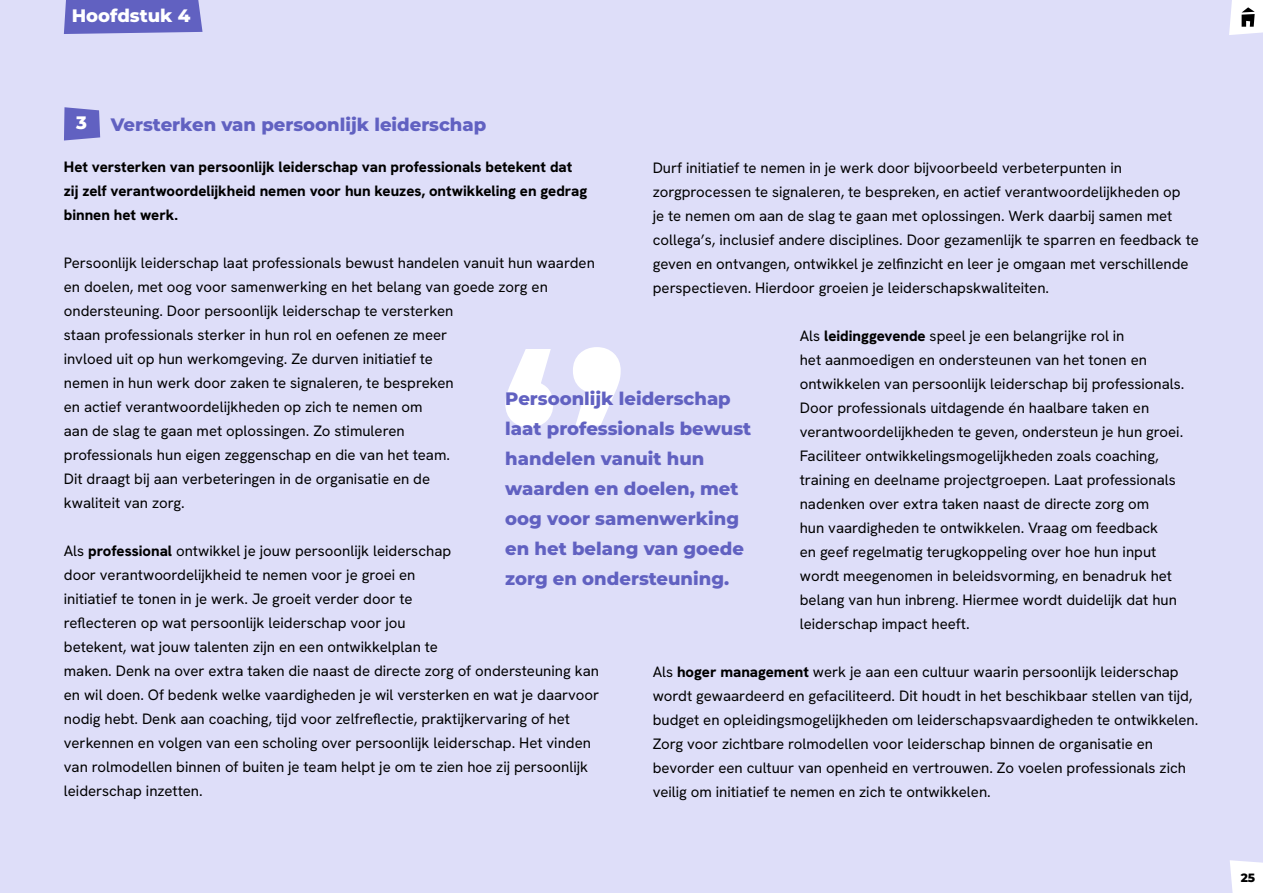
<style>
.page{position:relative;width:1263px;height:893px;background:#dedef9}
.page>*{position:absolute;margin:0;border:0;box-sizing:border-box;transform-origin:0 0}
.t1{font:800 18px/30px "Montserrat";color:#6161c1}
.t2{font:800 18px "Montserrat";color:#fff}
.t3{font:15px/24px "Hanken Grotesk";color:#000}
.t4{font:800 15px/24px "Hanken Grotesk";color:#000}
.t5{font:800 12px "Montserrat";color:#000}
.s1{font-weight:800}
</style>
<div class="page">
<div style="left:64px;top:0;width:138px;height:34px;background:#6161c1"></div>
<svg style="left:1230px;top:860px;width:33px;height:33px"></svg>
<svg style="left:64px;top:107px;width:36px;height:34px"></svg>
<svg style="left:505px;top:349px;width:48px;height:79px"></svg>
<svg style="left:573px;top:347px;width:48px;height:79px"></svg>
<svg style="left:1229px;top:0;width:34px;height:35px"></svg>
<p class="t2" style="left:72px;top:3px;width:120px">Hoofdstuk 4</p>
<p class="t2" style="left:76px;top:110px;width:12px">3</p>
<p class="t1" style="left:111px;top:109px;width:377px">Versterken van persoonlijk leiderschap</p>
<p class="t4" style="left:64px;top:155px;width:525px">Het versterken van persoonlijk leiderschap van professionals betekent dat zij zelf verantwoordelijkheid nemen voor hun keuzes, ontwikkeling en gedrag binnen het werk.</p>
<p class="t3" style="left:64px;top:251px;width:532px">Persoonlijk leiderschap laat professionals bewust handelen vanuit hun waarden en doelen, met oog voor samenwerking en het belang van goede zorg en ondersteuning. Door persoonlijk leiderschap te versterken<br>staan professionals sterker in hun rol en oefenen ze meer<br>invloed uit op hun werkomgeving. Ze durven initiatief te<br>nemen in hun werk door zaken te signaleren, te bespreken<br>en actief verantwoordelijkheden op zich te nemen om<br>aan de slag te gaan met oplossingen. Zo stimuleren<br>professionals hun eigen zeggenschap en die van het team.<br>Dit draagt bij aan verbeteringen in de organisatie en de<br>kwaliteit van zorg.</p>
<p class="t3" style="left:64px;top:539px;width:537px">Als <span class="s1">professional</span> ontwikkel je jouw persoonlijk leiderschap<br>door verantwoordelijkheid te nemen voor je groei en<br>initiatief te tonen in je werk. Je groeit verder door te<br>reflecteren op wat persoonlijk leiderschap voor jou<br>betekent, wat jouw talenten zijn en een ontwikkelplan te<br>maken. Denk na over extra taken die naast de directe zorg of ondersteuning kan en wil doen. Of bedenk welke vaardigheden je wil versterken en wat je daarvoor nodig hebt. Denk aan coaching, tijd voor zelfreflectie, praktijkervaring of het verkennen en volgen van een scholing over persoonlijk leiderschap. Het vinden van rolmodellen binnen of buiten je team helpt je om te zien hoe zij persoonlijk leiderschap inzetten.</p>
<p class="t3" style="left:653px;top:156px;width:548px">Durf initiatief te nemen in je werk door bijvoorbeeld verbeterpunten in zorgprocessen te signaleren, te bespreken, en actief verantwoordelijkheden op<br>je te nemen om aan de slag te gaan met oplossingen. Werk daarbij samen met collega’s, inclusief andere disciplines. Door gezamenlijk te sparren en feedback te geven en ontvangen, ontwikkel je zelfinzicht en leer je omgaan met verschillende perspectieven. Hierdoor groeien je leiderschapskwaliteiten.</p>
<p class="t3" style="left:800px;top:324px;width:386px">Als <span class="s1">leidinggevende</span> speel je een belangrijke rol in<br>het aanmoedigen en ondersteunen van het tonen en ontwikkelen van persoonlijk leiderschap bij professionals.<br>Door professionals uitdagende én haalbare taken en verantwoordelijkheden te geven, ondersteun je hun groei.<br>Faciliteer ontwikkelingsmogelijkheden zoals coaching, training en deelname projectgroepen. Laat professionals nadenken over extra taken naast de directe zorg om<br>hun vaardigheden te ontwikkelen. Vraag om feedback<br>en geef regelmatig terugkoppeling over hoe hun input wordt meegenomen in beleidsvorming, en benadruk het belang van hun inbreng. Hiermee wordt duidelijk dat hun leiderschap impact heeft.</p>
<p class="t3" style="left:653px;top:660px;width:547px">Als <span class="s1">hoger management</span> werk je aan een cultuur waarin persoonlijk leiderschap wordt gewaardeerd en gefaciliteerd. Dit houdt in het beschikbaar stellen van tijd, budget en opleidingsmogelijkheden om leiderschapsvaardigheden te ontwikkelen.<br>Zorg voor zichtbare rolmodellen voor leiderschap binnen de organisatie en bevorder een cultuur van openheid en vertrouwen. Zo voelen professionals zich veilig om initiatief te nemen en zich te ontwikkelen.</p>
<p class="t1" style="left:505px;top:383px;width:247px">Persoonlijk leiderschap laat professionals bewust handelen vanuit hun waarden en doelen, met oog voor samenwerking en het belang van goede zorg en ondersteuning.</p>
<p class="t5" style="left:1241px;top:869px;width:16px">25</p>
</div>
